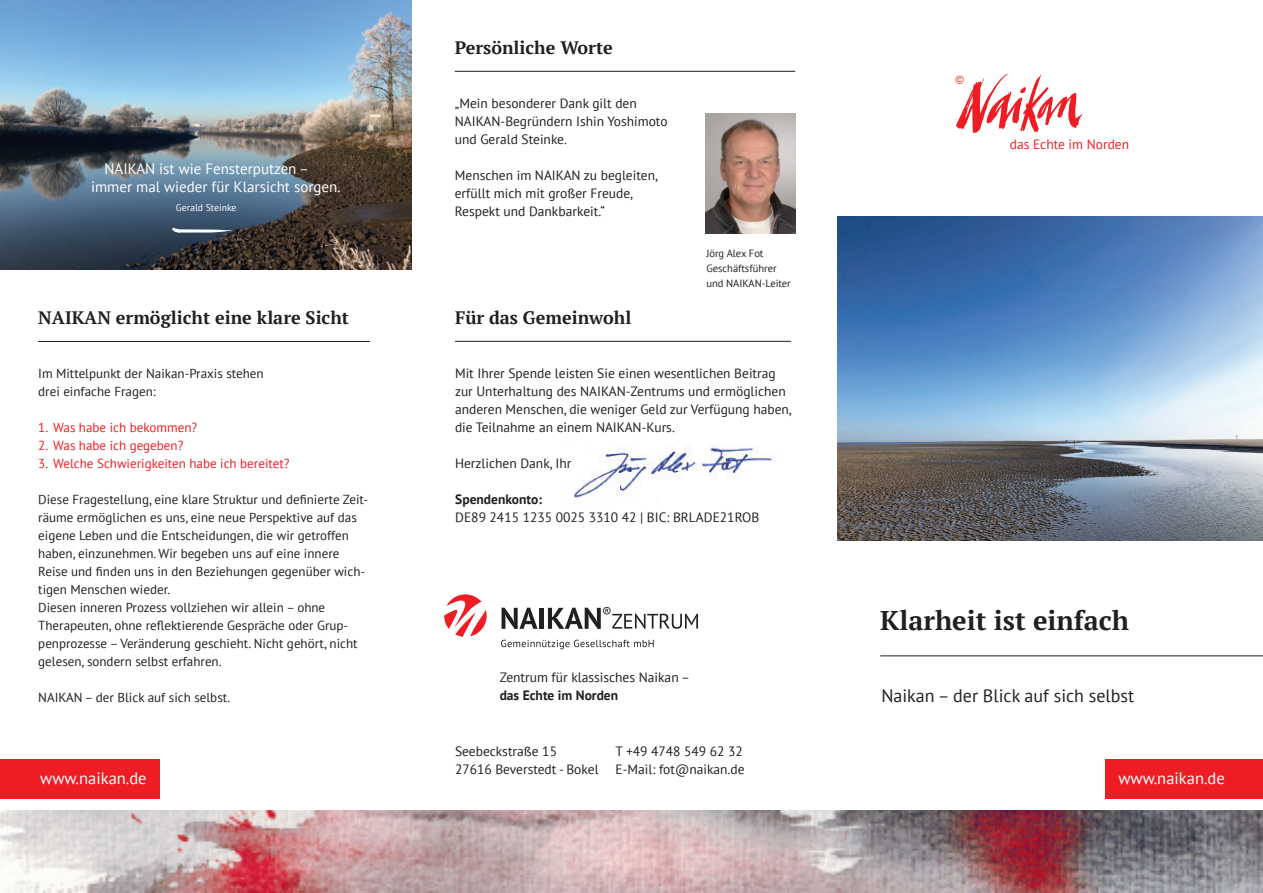
<style>
.page{position:relative;width:1263px;height:893px;background:#fff}
.page>*{position:absolute;margin:0;border:0;box-sizing:border-box;transform-origin:0 0}
.t1{font:700 27px "PT Serif";color:#231f20}
.t2{font:700 18px "PT Serif";color:#231f20}
.t3{font:18px "PT Sans";color:#231f20}
.t4{font:16.5px "PT Sans";color:#fff}
.t5{font:15px/18px "PT Sans";color:#fff}
.t6{font:13.5px/18px "PT Sans";color:#231f20}
.t7{font:700 13.5px "PT Sans";color:#231f20}
.t8{font:13.5px "PT Sans";color:#ed1f26}
.t9{font:13.05px/18px "PT Sans";color:#231f20}
.t10{font:13.05px "PT Sans";color:#ee1d23}
.t11{font:11.7px "Helvetica";color:#ee1d23}
.t12{font:10.5px/15px "PT Sans";color:#231f20}
.t13{font:9.75px "PT Sans";color:#fff}
</style>
<div class="page">
<img style="left:0;top:0;width:412px;height:269px">
<img style="left:0;top:810px;width:1263px;height:83px">
<img style="left:573px;top:447px;width:200px;height:51px">
<hr style="left:455px;top:71px;width:340px;height:1px;background:#231f20">
<hr style="left:38px;top:341px;width:332px;height:1px;background:#231f20">
<hr style="left:880px;top:656px;width:383px;height:1px;background:#231f20">
<img style="left:705px;top:113px;width:90px;height:121px">
<svg style="left:172px;top:228px;width:60px;height:5px"></svg>
<div style="left:0;top:759px;width:159px;height:39px;background:#ee1d23"></div>
<div style="left:1106px;top:759px;width:157px;height:39px;background:#ee1d23"></div>
<hr style="left:455px;top:341px;width:336px;height:1px;background:#231f20">
<img style="left:838px;top:216px;width:425px;height:324px">
<svg style="left:501px;top:608px;width:37px;height:21px"></svg>
<hr style="left:540px;top:608px;width:4px;height:21px;background:#231f20">
<svg style="left:444px;top:594px;width:43px;height:43px"></svg>
<svg style="left:501px;top:640px;width:153px;height:9px"></svg>
<svg style="left:548px;top:607px;width:150px;height:22px"></svg>
<svg style="left:956px;top:74px;width:126px;height:59px"></svg>
<p class="t5" style="left:91px;top:159px;width:251px;text-indent:13px">NAIKAN ist wie Fensterputzen – immer mal wieder für Klarsicht sorgen.</p>
<p class="t13" style="left:176px;top:202px;width:62px">Gerald Steinke</p>
<h2 class="t2" style="left:38px;top:306px;width:312px">NAIKAN ermöglicht eine klare Sicht</h2>
<p class="t9" style="left:38px;top:364px;width:227px">Im Mittelpunkt der Naikan-Praxis stehen drei einfache Fragen:</p>
<p class="t10" style="left:38px;top:419px;width:160px">1. Was habe ich bekommen?</p>
<p class="t10" style="left:38px;top:437px;width:147px">2. Was habe ich gegeben?</p>
<p class="t10" style="left:38px;top:455px;width:253px">3. Welche Schwierigkeiten habe ich bereitet?</p>
<p class="t9" style="left:38px;top:490px;width:331px">Diese Fragestellung, eine klare Struktur und definierte Zeit&shy;räume ermöglichen es uns, eine neue Perspektive auf das eigene Leben und die Entscheidungen, die wir getroffen haben, einzunehmen. Wir begeben uns auf eine innere Reise und finden uns in den Beziehungen gegenüber wich&shy;tigen Menschen wieder.<br>Diesen inneren Prozess vollziehen wir allein – ohne Therapeuten, ohne reflektierende Gespräche oder Grup&shy;penprozesse – Veränderung geschieht. Nicht gehört, nicht gelesen, sondern selbst erfahren.</p>
<p class="t9" style="left:38px;top:688px;width:193px">NAIKAN – der Blick auf sich selbst.</p>
<h2 class="t2" style="left:455px;top:36px;width:160px">Persönliche Worte</h2>
<p class="t6" style="left:455px;top:94px;width:214px">„Mein besonderer Dank gilt den<br>NAIKAN-Begründern Ishin Yoshimoto und Gerald Steinke.</p>
<p class="t6" style="left:455px;top:166px;width:205px">Menschen im NAIKAN zu begleiten, erfüllt mich mit großer Freude,<br>Respekt und Dankbarkeit.“</p>
<h2 class="t2" style="left:455px;top:306px;width:178px">Für das Gemeinwohl</h2>
<p class="t12" style="left:706px;top:245px;width:86px">Jörg Alex Fot<br>Geschäftsführer und NAIKAN-Leiter</p>
<p class="t6" style="left:455px;top:364px;width:338px">Mit Ihrer Spende leisten Sie einen wesentlichen Beitrag zur Unterhaltung des NAIKAN-Zentrums und ermöglichen anderen Menschen, die weniger Geld zur Verfügung haben, die Teilnahme an einem NAIKAN-Kurs.</p>
<p class="t6" style="left:455px;top:454px;width:118px">Herzlichen Dank, Ihr</p>
<p class="t7" style="left:455px;top:490px;width:88px">Spendenkonto:</p>
<p class="t6" style="left:455px;top:508px;width:305px">DE89 2415 1235 0025 3310 42 | BIC: BRLADE21ROB</p>
<p class="t6" style="left:500px;top:668px;width:192px">Zentrum für klassisches Naikan –</p>
<p class="t7" style="left:500px;top:687px;width:120px">das Echte im Norden</p>
<p class="t11" style="left:955px;top:71px;width:10px">©</p>
<p class="t8" style="left:1010px;top:136px;width:121px">das Echte im Norden</p>
<h1 class="t1" style="left:880px;top:602px;width:251px">Klarheit ist einfach</h1>
<h2 class="t3" style="left:881px;top:684px;width:254px">Naikan – der Blick auf sich selbst</h2>
<p class="t6" style="left:615px;top:742px;width:131px">T +49 4748 549 62 32<br>E-Mail: fot@naikan.de</p>
<p class="t6" style="left:455px;top:742px;width:145px">Seebeckstraße 15<br>27616 Beverstedt - Bokel</p>
<p class="t4" style="left:40px;top:768px;width:108px">www.naikan.de</p>
<p class="t4" style="left:1118px;top:768px;width:108px">www.naikan.de</p>
</div>
